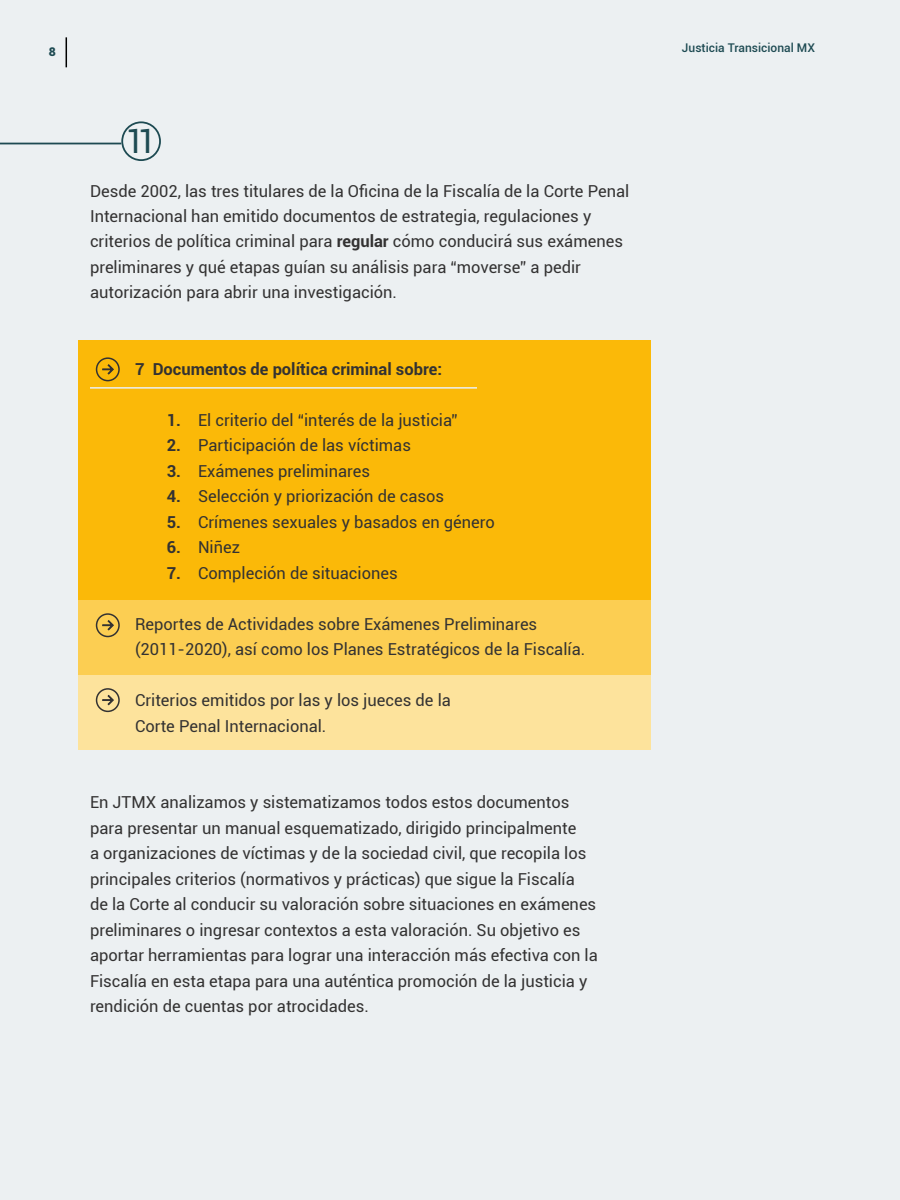
<style>
.page{position:relative;width:900px;height:1200px;background:#ecf0f2}
.page>*{position:absolute;margin:0;border:0;box-sizing:border-box;transform-origin:0 0}
.t1{font:33px "Roboto";color:#1d4a52}
.t2{font:16.5px/25.5px "Roboto";color:#333232}
.t3{font:700 16.5px "Roboto";color:#333232}
.t4{font:500 12px "Roboto";color:#1d4a52}
.t5{font:900 12px "Roboto";color:#1d4a52}
.s1{font-weight:700}
</style>
<div class="page">
<hr style="left:66px;top:37px;width:1px;height:30px;background:#000">
<div style="left:78px;top:341px;width:573px;height:259px;background:#fbb908"></div>
<div style="left:78px;top:600px;width:573px;height:75px;background:#fcce52"></div>
<div style="left:78px;top:675px;width:573px;height:75px;background:#fde39c"></div>
<div style="left:121px;top:121px;width:40px;height:40px;border:2px solid #1d4a52;border-radius:50%"></div>
<hr style="left:0;top:143px;width:121px;height:1px;background:#1d4a52">
<hr style="left:90px;top:387px;width:387px;height:2px;background:#ecf0f2">
<div style="left:96px;top:357px;width:24px;height:24px;border:2px solid #333232;border-radius:50%"></div>
<svg style="left:102px;top:364px;width:12px;height:11px"></svg>
<div style="left:96px;top:613px;width:24px;height:24px;border:2px solid #333232;border-radius:50%"></div>
<svg style="left:102px;top:620px;width:12px;height:11px"></svg>
<div style="left:96px;top:688px;width:24px;height:24px;border:2px solid #333232;border-radius:50%"></div>
<svg style="left:102px;top:694px;width:12px;height:12px"></svg>
<p class="t5" style="left:49px;top:43px;width:8px">8</p>
<p class="t4" style="left:682px;top:40px;width:135px">Justicia Transicional MX</p>
<h1 class="t1" style="left:126px;top:118px;width:32px">11</h1>
<p class="t2" style="left:90px;top:177px;width:541px">Desde 2002, las tres titulares de la Oficina de la Fiscalía de la Corte Penal Internacional han emitido documentos de estrategia, regulaciones y criterios de política criminal para <span class="s1">regular</span> cómo conducirá sus exámenes preliminares y qué etapas guían su análisis para “moverse” a pedir autorización para abrir una investigación.</p>
<p class="t3" style="left:135px;top:357px;width:309px">7 Documentos de política criminal sobre:</p>
<p class="t2" style="left:167px;top:407px;width:293px"><span class="s1">1.</span> El criterio del “interés de la justicia”</p>
<p class="t2" style="left:167px;top:432px;width:246px"><span class="s1">2.</span> Participación de las víctimas</p>
<p class="t2" style="left:167px;top:458px;width:205px"><span class="s1">3.</span> Exámenes preliminares</p>
<p class="t2" style="left:167px;top:483px;width:279px"><span class="s1">4.</span> Selección y priorización de casos</p>
<p class="t2" style="left:167px;top:509px;width:330px"><span class="s1">5.</span> Crímenes sexuales y basados en género</p>
<p class="t2" style="left:167px;top:534px;width:75px"><span class="s1">6.</span> Niñez</p>
<p class="t2" style="left:167px;top:560px;width:232px"><span class="s1">7.</span> Compleción de situaciones</p>
<p class="t2" style="left:135px;top:611px;width:452px">Reportes de Actividades sobre Exámenes Preliminares (2011-2020), así como los Planes Estratégicos de la Fiscalía.</p>
<p class="t2" style="left:135px;top:687px;width:317px">Criterios emitidos por las y los jueces de la<br>Corte Penal Internacional.</p>
<p class="t2" style="left:90px;top:789px;width:509px">En JTMX analizamos y sistematizamos todos estos documentos para presentar un manual esquematizado, dirigido principalmente<br>a organizaciones de víctimas y de la sociedad civil, que recopila los principales criterios (normativos y prácticas) que sigue la Fiscalía<br>de la Corte al conducir su valoración sobre situaciones en exámenes preliminares o ingresar contextos a esta valoración. Su objetivo es aportar herramientas para lograr una interacción más efectiva con la Fiscalía en esta etapa para una auténtica promoción de la justicia y rendición de cuentas por atrocidades.</p>
</div>
